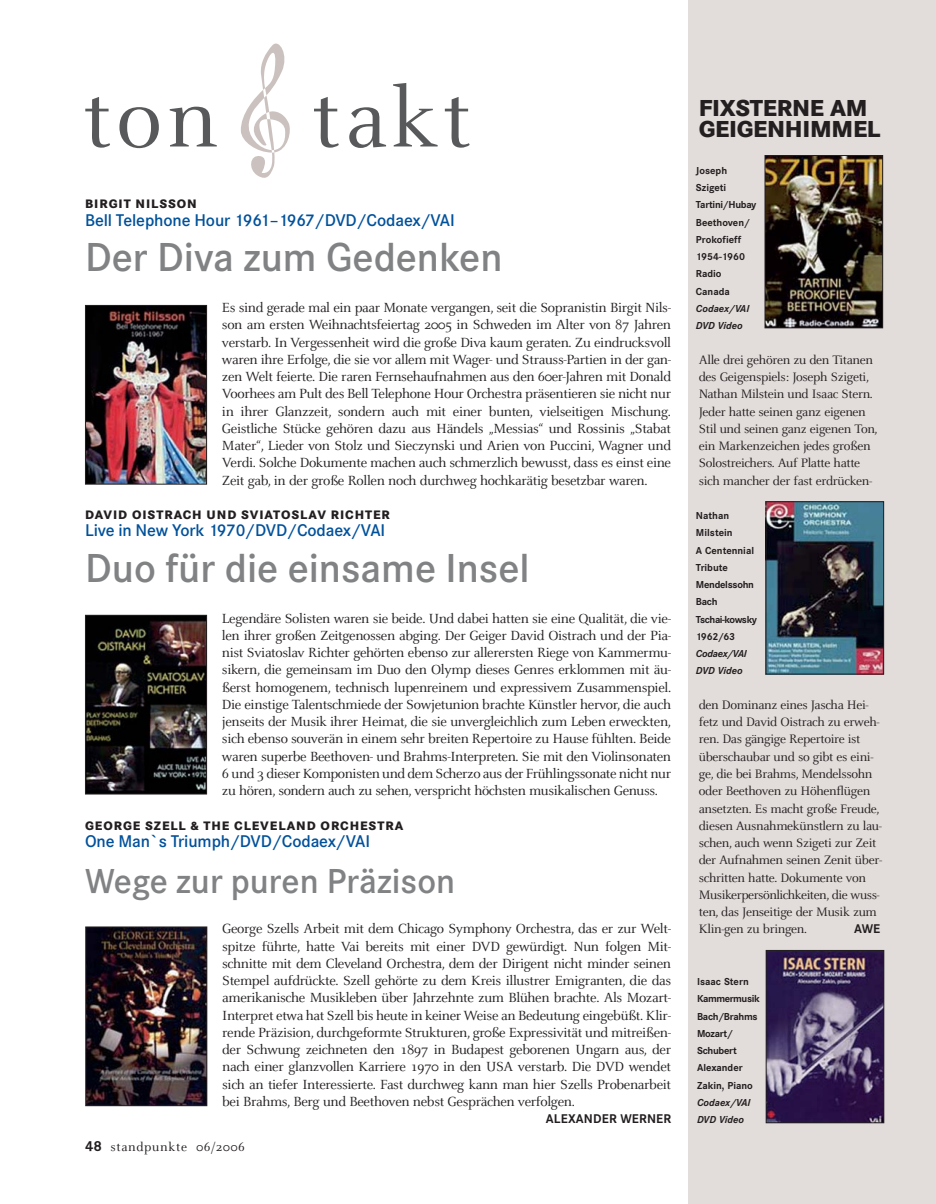
<style>
.page{position:relative;width:936px;height:1204px;background:#fff}
.page>*{position:absolute;margin:0;border:0;box-sizing:border-box;transform-origin:0 0}
.t1{font:91.5px "Celeste";letter-spacing:.05em;color:#58595b}
.t2{font:600 42px "Corporate S";color:#808284}
.t3{font:600 36px "Corporate S";color:#808284}
.t4{font:800 24px/21px "Corporate S";letter-spacing:-.01em;color:#231f20}
.t5{font:600 17.7px "Corporate S";letter-spacing:-.005em;color:#00519b}
.t6{font:14.7px/17.2px "Celeste";letter-spacing:-.025em;color:#231f20;text-align:justify}
.t7{font:13.5px/17.2px "Celeste";letter-spacing:-.025em;color:#231f20}
.t8{font:13.5px "Celeste";letter-spacing:.05em;color:#231f20}
.t9{font:700 13.2px "Corporate S";letter-spacing:.01em;color:#231f20}
.t10{font:800 12.75px "Corporate S";letter-spacing:.075em;color:#231f20}
.t11{font:700 10.5px/17.2px "Corporate S";letter-spacing:-.03em;color:#231f20}
.t12{font:700 10.5px/17.2px "Corporate S";letter-spacing:-.01em;color:#231f20}
.t13{font:italic 700 10.5px/17.2px "Corporate S";color:#231f20}
.t14{font:italic 700 10.5px/17.2px "Corporate S";letter-spacing:-.025em;color:#231f20}
.s1{font-family:"Corporate S";font-weight:700;font-size:15px}
</style>
<div class="page">
<div style="left:688px;top:0;width:247px;height:1203px;background:#e2dcda"></div>
<svg style="left:241px;top:43px;width:49px;height:135px"></svg>
<img style="left:766px;top:157px;width:115px;height:169px">
<div style="left:764px;top:155px;width:119px;height:173px;border:1px solid #231f20"></div>
<img style="left:767px;top:503px;width:115px;height:169px">
<div style="left:765px;top:501px;width:119px;height:173px;border:1px solid #231f20"></div>
<img style="left:767px;top:952px;width:115px;height:169px">
<div style="left:765px;top:950px;width:119px;height:173px;border:1px solid #231f20"></div>
<img style="left:87px;top:307px;width:118px;height:175px">
<div style="left:85px;top:305px;width:122px;height:179px;border:1px solid #231f20"></div>
<img style="left:87px;top:617px;width:118px;height:175px">
<div style="left:85px;top:615px;width:122px;height:179px;border:1px solid #231f20"></div>
<img style="left:87px;top:928px;width:118px;height:175px">
<div style="left:85px;top:926px;width:122px;height:179px;border:1px solid #231f20"></div>
<h1 class="t1" style="left:83px;top:83px;width:390px">ton takt</h1>
<p class="t10" style="left:85px;top:199px;width:113px">BIRGIT NILSSON</p>
<p class="t5" style="left:85px;top:213px;width:371px">Bell Telephone Hour 1961–1967/DVD/Codaex/VAI</p>
<h2 class="t2" style="left:85px;top:241px;width:419px">Der Diva zum Gedenken</h2>
<p class="t6" style="left:222px;top:300px;width:451px">Es sind gerade mal ein paar Monate vergangen, seit die Sopranistin Birgit Nils&shy;son am ersten Weihnachtsfeiertag 2005 in Schweden im Alter von 87 Jahren verstarb. In Vergessenheit wird die große Diva kaum geraten. Zu eindrucksvoll waren ihre Erfolge, die sie vor allem mit Wager- und Strauss-Partien in der gan&shy;zen Welt feierte. Die raren Fernsehaufnahmen aus den 60er-Jahren mit Donald Voorhees am Pult des Bell Telephone Hour Orchestra präsentieren sie nicht nur in ihrer Glanzzeit, sondern auch mit einer bunten, vielseitigen Mischung.<br>Geistliche Stücke gehören dazu aus Händels „Messias“ und Rossinis „Stabat Mater“, Lieder von Stolz und Sieczynski und Arien von Puccini, Wagner und Verdi. Solche Dokumente machen auch schmerzlich bewusst, dass es einst eine Zeit gab, in der große Rollen noch durchweg hochkarätig besetzbar waren.</p>
<p class="t10" style="left:85px;top:510px;width:306px">DAVID OISTRACH UND SVIATOSLAV RICHTER</p>
<p class="t5" style="left:85px;top:523px;width:302px">Live in New York 1970/DVD/Codaex/VAI</p>
<h2 class="t2" style="left:85px;top:551px;width:446px">Duo für die einsame Insel</h2>
<p class="t6" style="left:222px;top:611px;width:450px">Legendäre Solisten waren sie beide. Und dabei hatten sie eine Qualität, die vie&shy;len ihrer großen Zeitgenossen abging. Der Geiger David Oistrach und der Pia&shy;nist Sviatoslav Richter gehörten ebenso zur allerersten Riege von Kammermu&shy;sikern, die gemeinsam im Duo den Olymp dieses Genres erklommen mit äu&shy;ßerst homogenem, technisch lupenreinem und expressivem Zusammenspiel.<br>Die einstige Talentschmiede der Sowjetunion brachte Künstler hervor, die auch jenseits der Musik ihrer Heimat, die sie unvergleichlich zum Leben erweckten, sich ebenso souverän in einem sehr breiten Repertoire zu Hause fühlten. Beide waren superbe Beethoven- und Brahms-Interpreten. Sie mit den Violinsonaten 6 und 3 dieser Komponisten und dem Scherzo aus der Frühlingssonate nicht nur zu hören, sondern auch zu sehen, verspricht höchsten musikalischen Genuss.</p>
<p class="t10" style="left:85px;top:820px;width:320px">GEORGE SZELL &amp; THE CLEVELAND ORCHESTRA</p>
<p class="t5" style="left:85px;top:834px;width:286px">One Man`s Triumph/DVD/Codaex/VAI</p>
<h3 class="t3" style="left:85px;top:866px;width:371px">Wege zur puren Präzison</h3>
<p class="t6" style="left:222px;top:921px;width:450px">George Szells Arbeit mit dem Chicago Symphony Orchestra, das er zur Welt&shy;spitze führte, hatte Vai bereits mit einer DVD gewürdigt. Nun folgen Mit&shy;schnitte mit dem Cleveland Orchestra, dem der Dirigent nicht minder seinen Stempel aufdrückte. Szell gehörte zu dem Kreis illustrer Emigranten, die das amerikanische Musikleben über Jahrzehnte zum Blühen brachte. Als Mozart-Interpret etwa hat Szell bis heute in keiner Weise an Bedeutung eingebüßt. Klir&shy;rende Präzision, durchgeformte Strukturen, gr0ße Expressivität und mitreißen&shy;der Schwung zeichneten den 1897 in Budapest geborenen Ungarn aus, der nach einer glanzvollen Karriere 1970 in den USA verstarb. Die DVD wendet sich an tiefer Interessierte. Fast durchweg kann man hier Szells Probenarbeit bei Brahms, Berg und Beethoven nebst Gesprächen verfolgen.</p>
<p class="t9" style="left:546px;top:1113px;width:127px">ALEXANDER WERNER</p>
<p class="t8" style="left:85px;top:1141px;width:161px"><span class="s1">48</span> standpunkte 06/2006</p>
<h3 class="t4" style="left:698px;top:99px;width:183px">FIXSTERNE AM<br>GEIGENHIMMEL</h3>
<p class="t12" style="left:696px;top:163px;width:62px">Joseph<br>Szigeti<br>Tartini/Hubay<br>Beethoven/<br>Prokofieff<br>1954-1960<br>Radio<br>Canada</p>
<p class="t13" style="left:696px;top:301px;width:55px">Codaex/VAI<br>DVD Video</p>
<p class="t7" style="left:698px;top:352px;width:180px">Alle drei gehören zu den Titanen des Geigenspiels: Joseph Szigeti, Nathan Milstein und Isaac Stern.<br>Jeder hatte seinen ganz eigenen Stil und seinen ganz eigenen Ton, ein Markenzeichen jedes großen Solostreichers. Auf Platte hatte sich mancher der fast erdrücken-</p>
<p class="t11" style="left:696px;top:508px;width:63px">Nathan<br>Milstein<br>A Centennial<br>Tribute<br>Mendelssohn<br>Bach<br>Tschai-kowsky<br>1962/63</p>
<p class="t14" style="left:696px;top:646px;width:52px">Codaex/VAI<br>DVD Video</p>
<p class="t7" style="left:698px;top:697px;width:185px">den Dominanz eines Jascha Hei&shy;fetz und David Oistrach zu erweh&shy;ren. Das gängige Repertoire ist überschaubar und so gibt es eini&shy;ge, die bei Brahms, Mendelssohn oder Beethoven zu Höhenflügen ansetzten. Es macht große Freude, diesen Ausnahmekünstlern zu lau&shy;schen, auch wenn Szigeti zur Zeit der Aufnahmen seinen Zenit über&shy;schritten hatte. Dokumente von<br>Musikerpersönlichkeiten, die wuss&shy;ten, das Jenseitige der Musik zum<br>Klin-gen zu bringen.</p>
<p class="t9" style="left:854px;top:923px;width:28px">AWE</p>
<p class="t11" style="left:697px;top:973px;width:64px">Isaac Stern<br>Kammermusik<br>Bach/Brahms<br>Mozart/<br>Schubert<br>Alexander<br>Zakin, Piano</p>
<p class="t13" style="left:697px;top:1094px;width:55px">Codaex/VAI<br>DVD Video</p>
</div>
